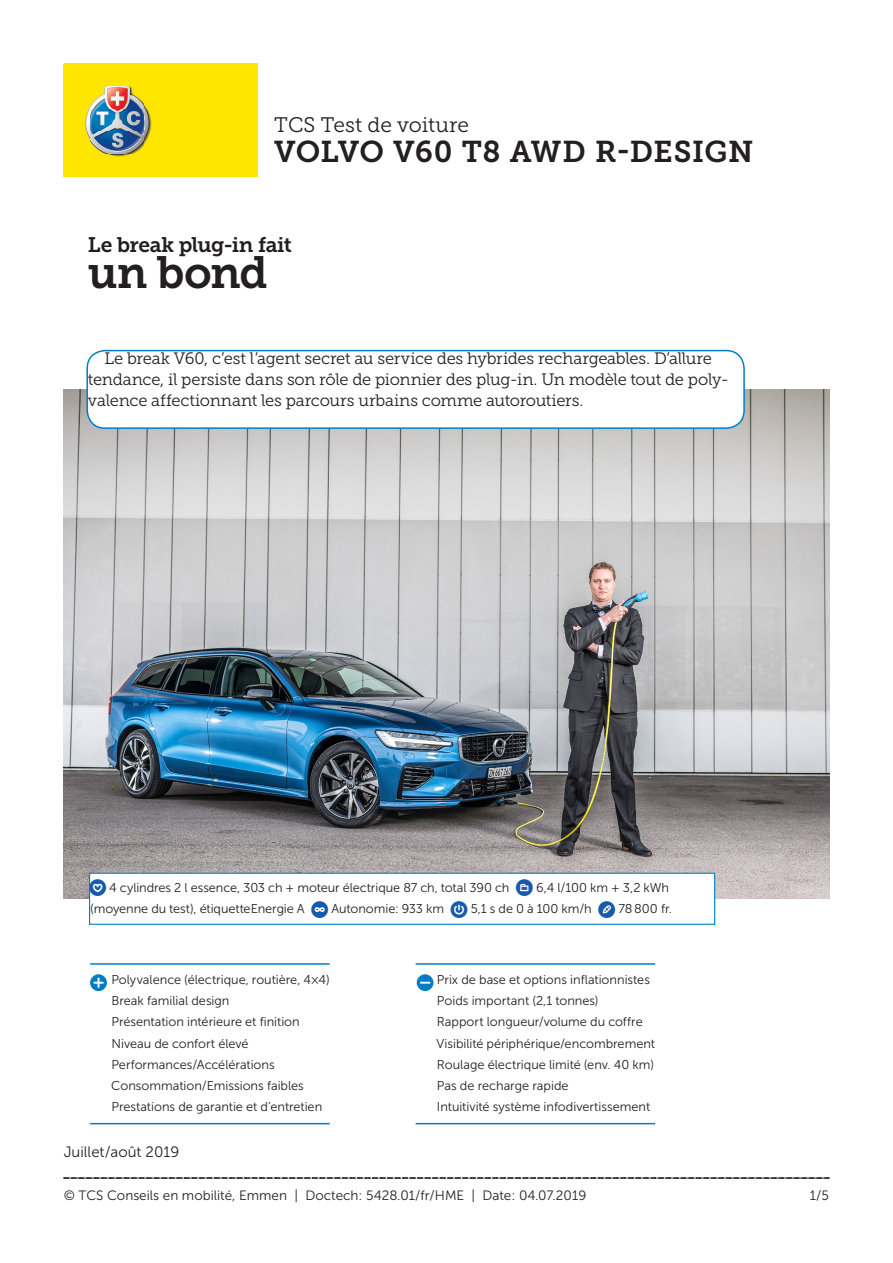
<style>
.page{position:relative;width:893px;height:1263px;background:#fff}
.page>*{position:absolute;margin:0;border:0;box-sizing:border-box;transform-origin:0 0}
.Titel_Museo_Slab_700{font:45px "Museo Slab 700";letter-spacing:-.025em;color:#231f20}
.TE_MarkeModell{font:30px "Museo Slab 700";letter-spacing:.01em;color:#231f20}
.Titel_Museo_Slab_700-2{font:21px "Museo Slab 700";letter-spacing:-.02em;color:#231f20}
.t1{font:21px "Museo Slab 300";color:#231f20}
.Lead_MuSlab_300_x06{font:16.5px/21px "Museo Slab 300";letter-spacing:-.015em;color:#231f20}
.t2{font:15px "Museo Sans 300";color:#231f20}
.t3{font:13.5px "Museo Sans 300";color:#231f20}
.TE_Plus-Minus_ohne_L{font:12.75px "Museo Sans 300";color:#231f20}
.TE_Technik_MuSans300{font:12.75px/21.3px "Museo Sans 300";letter-spacing:-.005em;color:#231f20;text-align:center}
.TE_Plus-Minus_Linie{font:12.75px "Museo Sans 300";color:#231f20}
.s1{font-family:"Iconia";font-size:24px;color:#185aaa}
</style>
<div class="page">
<img style="left:64px;top:389px;width:765px;height:510px">
<svg style="left:64px;top:64px;width:193px;height:113px;background:#e9d71b"></svg>
<svg style="left:64px;top:1177px;width:765px;height:2px;background:#605e5e"></svg>
<div style="left:87px;top:351px;width:657px;height:77px;background:#fff;border-radius:18px"></div>
<div style="left:86px;top:350px;width:659px;height:79px;border:2px solid #007ec5;border-radius:18px"></div>
<div style="left:90px;top:873px;width:625px;height:51px;background:#fff"></div>
<div style="left:89px;top:873px;width:626px;height:52px;border:1px solid #007ec5"></div>
<svg style="left:90px;top:974px;width:17px;height:17px"></svg>
<svg style="left:93px;top:977px;width:11px;height:11px"></svg>
<div style="left:417px;top:974px;width:16px;height:17px;background:#007ec5;border-radius:50%"></div>
<svg style="left:420px;top:982px;width:10px;height:2px"></svg>
<hr style="left:90px;top:963px;width:240px;height:2px;background:#007ec5">
<hr style="left:90px;top:1123px;width:240px;height:1px;background:#007ec5">
<hr style="left:416px;top:963px;width:239px;height:2px;background:#007ec5">
<hr style="left:416px;top:1123px;width:239px;height:1px;background:#007ec5">
<p class="t1" style="left:274px;top:113px;width:196px">TCS Test de voiture</p>
<p class="TE_MarkeModell" style="left:274px;top:135px;width:481px">VOLVO V60 T8 AWD R-DESIGN</p>
<p class="Titel_Museo_Slab_700-2" style="left:88px;top:233px;width:205px">Le break plug-in fait</p>
<p class="Titel_Museo_Slab_700" style="left:88px;top:247px;width:181px">un bond</p>
<p class="Lead_MuSlab_300_x06" style="left:88px;top:348px;width:642px;text-indent:17px">Le break V60, c’est l’agent secret au service des hybrides rechargeables. D’allure tendance, il persiste dans son rôle de pionnier des plug-in. Un modèle tout de poly&shy;valence affectionnant les parcours urbains comme autoroutiers.</p>
<p class="TE_Technik_MuSans300" style="left:86px;top:877px;width:588px"><span class="s1">E</span>4 cylindres 2 l essence, 303 ch + moteur électrique 87 ch, total 390 ch <span class="s1">W</span>6,4 l/100 km + 3,2 kWh (moyenne du test), étiquetteEnergie A <span class="s1">V</span>Autonomie: 933 km <span class="s1">P</span>5,1 s de 0 à 100 km/h <span class="s1">L</span>78800 fr.</p>
<p class="TE_Plus-Minus_Linie" style="left:111px;top:972px;width:220px">Polyvalence (électrique, routière, 4×4)</p>
<p class="TE_Plus-Minus_ohne_L" style="left:111px;top:994px;width:120px">Break familial design</p>
<p class="TE_Plus-Minus_ohne_L" style="left:111px;top:1015px;width:190px">Présentation intérieure et finition</p>
<p class="TE_Plus-Minus_ohne_L" style="left:111px;top:1036px;width:139px">Niveau de confort élevé</p>
<p class="TE_Plus-Minus_ohne_L" style="left:111px;top:1058px;width:165px">Performances/Accélérations</p>
<p class="TE_Plus-Minus_ohne_L" style="left:111px;top:1079px;width:194px">Consommation/Emissions faibles</p>
<p class="TE_Plus-Minus_Linie" style="left:111px;top:1100px;width:212px">Prestations de garantie et d’entretien</p>
<p class="TE_Plus-Minus_Linie" style="left:437px;top:972px;width:215px">Prix de base et options inflationnistes</p>
<p class="TE_Plus-Minus_ohne_L" style="left:437px;top:994px;width:163px">Poids important (2,1 tonnes)</p>
<p class="TE_Plus-Minus_ohne_L" style="left:437px;top:1015px;width:207px">Rapport longueur/volume du coffre</p>
<p class="TE_Plus-Minus_ohne_L" style="left:437px;top:1036px;width:220px">Visibilité périphérique/encombrement</p>
<p class="TE_Plus-Minus_ohne_L" style="left:437px;top:1058px;width:219px">Roulage électrique limité (env. 40 km)</p>
<p class="TE_Plus-Minus_ohne_L" style="left:437px;top:1079px;width:133px">Pas de recharge rapide</p>
<p class="TE_Plus-Minus_Linie" style="left:437px;top:1100px;width:215px">Intuitivité système infodivertissement</p>
<p class="t2" style="left:64px;top:1144px;width:117px">Juillet/août 2019</p>
<p class="t3" style="left:64px;top:1188px;width:524px">© TCS Conseils en mobilité, Emmen | Doctech: 5428.01/fr/HME | Date: 04.07.2019</p>
<p class="t3" style="left:810px;top:1188px;width:21px">1/5</p>
</div>
